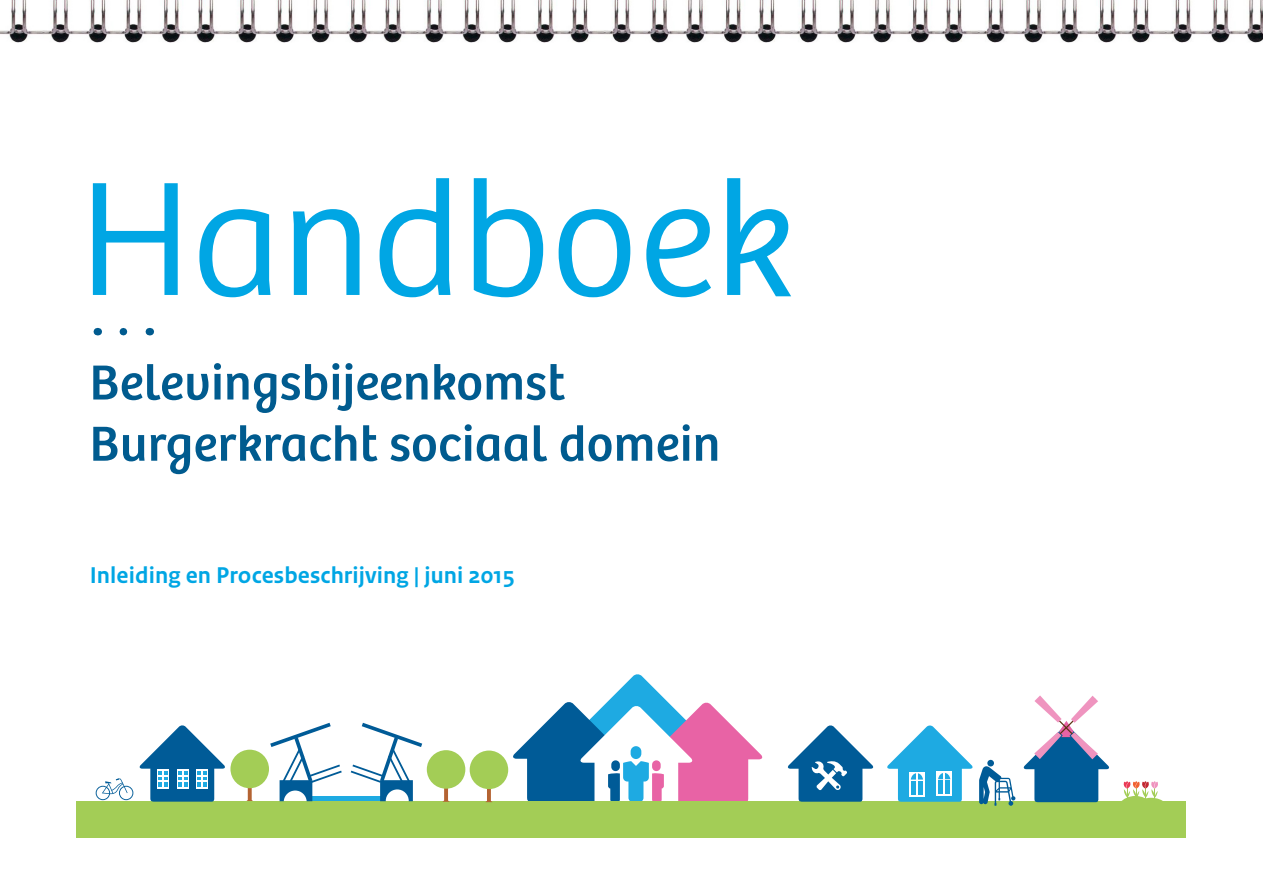
<style>
.page{position:relative;width:1263px;height:893px;background:#fff}
.page>*{position:absolute;margin:0;border:0;box-sizing:border-box;transform-origin:0 0}
.t1{font:300 168px "Bree";color:#00a6e4}
.t2{font:51px/61.2px "Bree";letter-spacing:.01em;color:#005b8f}
.t3{font:700 24px "Rijksoverheid Sans Text";letter-spacing:.005em;color:#00a6e4}
</style>
<div class="page">
<svg style="left:243px;top:786px;width:15px;height:15px"></svg>
<div style="left:230px;top:750px;width:39px;height:38px;background:#a3cd56;border-radius:50%"></div>
<div style="left:311px;top:796px;width:72px;height:5px;background:#1eaae2"></div>
<svg style="left:513px;top:674px;width:250px;height:127px"></svg>
<div style="left:611px;top:760px;width:9px;height:11px;background:#005b97;border-radius:4px"></div>
<div style="left:77px;top:801px;width:1109px;height:37px;background:#a3cd56"></div>
<svg style="left:1122px;top:781px;width:41px;height:20px"></svg>
<svg style="left:1023px;top:695px;width:86px;height:107px"></svg>
<svg style="left:887px;top:725px;width:86px;height:77px"></svg>
<hr style="left:943px;top:772px;width:2px;height:23px;background:#fff">
<svg style="left:139px;top:725px;width:86px;height:77px"></svg>
<svg style="left:979px;top:760px;width:36px;height:46px"></svg>
<svg style="left:270px;top:723px;width:72px;height:78px"></svg>
<svg style="left:351px;top:723px;width:71px;height:78px"></svg>
<svg style="left:787px;top:725px;width:87px;height:77px"></svg>
<svg style="left:438px;top:787px;width:16px;height:15px"></svg>
<div style="left:427px;top:750px;width:38px;height:39px;background:#a3cd56;border-radius:50%"></div>
<svg style="left:96px;top:778px;width:37px;height:22px"></svg>
<svg style="left:481px;top:787px;width:16px;height:15px"></svg>
<div style="left:470px;top:750px;width:38px;height:39px;background:#a3cd56;border-radius:50%"></div>
<svg style="left:123px;top:328px;width:5px;height:7px"></svg>
<img style="left:0;top:0;width:187px;height:43px">
<img style="left:187px;top:0;width:187px;height:43px">
<img style="left:374px;top:0;width:187px;height:43px">
<img style="left:561px;top:0;width:187px;height:43px">
<img style="left:748px;top:0;width:187px;height:43px">
<img style="left:935px;top:0;width:188px;height:43px">
<img style="left:1123px;top:0;width:140px;height:43px">
<p class="t1" style="left:79px;top:141px;width:716px">Handboek</p>
<p class="t2" style="left:90px;top:352px;width:632px">Belevingsbijeenkomst<br>Burgerkracht sociaal domein</p>
<p class="t3" style="left:90px;top:561px;width:427px">Inleiding en Procesbeschrijving | juni 2015</p>
</div>
